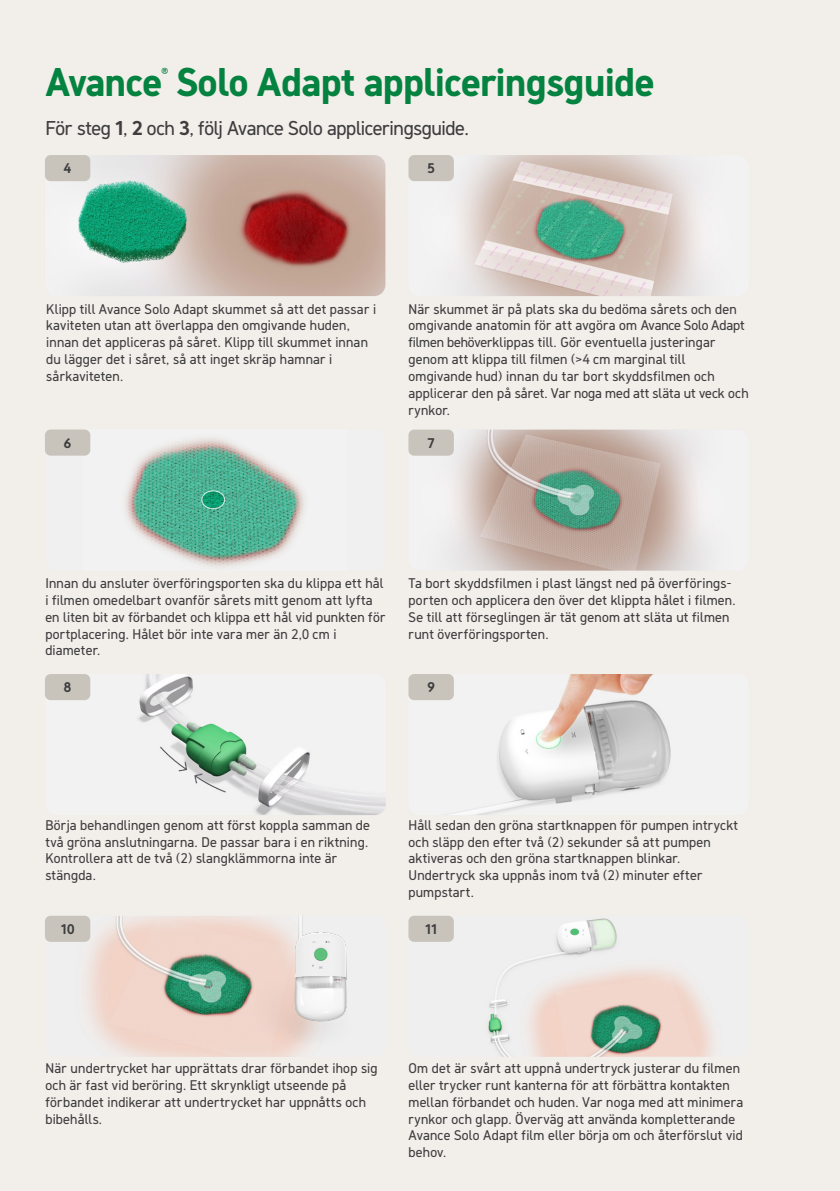
<style>
.page{position:relative;width:840px;height:1191px;background:#fff}
.page>*{position:absolute;margin:0;border:0;box-sizing:border-box;transform-origin:0 0}
.t1{font:700 40px "Molnlycke Sans";letter-spacing:-.005em;color:#048240}
.t2{font:20px "Molnlycke Sans";letter-spacing:-.015em;color:#3e3e3f}
.t3{font:14px/16.8px "Molnlycke Sans";letter-spacing:.015em;color:#3e3e3f}
.t4{font:700 14px "Molnlycke Sans";color:#3e3e3f}
.s1{font-weight:700}
</style>
<div class="page">
<div style="left:0;top:0;width:839px;height:1191px;background:#f2eeea"></div>
<img style="left:437px;top:155px;width:257px;height:141px">
<div style="left:45px;top:429px;width:340px;height:141px;background:#f0f0f1;border-radius:11px"></div>
<img style="left:84px;top:434px;width:220px;height:133px">
<img style="left:46px;top:674px;width:339px;height:141px">
<img style="left:451px;top:429px;width:250px;height:141px">
<img style="left:450px;top:674px;width:221px;height:141px">
<img style="left:88px;top:916px;width:203px;height:141px">
<img style="left:450px;top:917px;width:260px;height:139px">
<img style="left:223px;top:915px;width:124px;height:141px">
<img style="left:46px;top:155px;width:339px;height:141px">
<div style="left:45px;top:155px;width:45px;height:26px;background:#c8c4bc;border-radius:6px"></div>
<div style="left:408px;top:155px;width:45px;height:26px;background:#c8c4bc;border-radius:6px"></div>
<div style="left:408px;top:674px;width:45px;height:26px;background:#c8c4bc;border-radius:6px"></div>
<div style="left:408px;top:915px;width:45px;height:27px;background:#c8c4bc;border-radius:6px"></div>
<div style="left:408px;top:429px;width:45px;height:27px;background:#c8c4bc;border-radius:6px"></div>
<div style="left:45px;top:429px;width:45px;height:26px;background:#c8c4bc;border-radius:6px"></div>
<div style="left:45px;top:674px;width:45px;height:26px;background:#c8c4bc;border-radius:6px"></div>
<div style="left:45px;top:915px;width:45px;height:27px;background:#c8c4bc;border-radius:6px"></div>
<h1 class="t1" style="left:45px;top:58px;width:610px">Avance<sup>®</sup> Solo Adapt appliceringsguide</h1>
<h2 class="t2" style="left:45px;top:116px;width:424px">För steg <span class="s1">1</span>, <span class="s1">2</span> och <span class="s1">3</span>, följ Avance Solo appliceringsguide.</h2>
<p class="t4" style="left:64px;top:160px;width:9px">4</p>
<p class="t4" style="left:427px;top:160px;width:9px">5</p>
<p class="t3" style="left:46px;top:300px;width:331px">Klipp till Avance Solo Adapt skummet så att det passar i kaviteten utan att överlappa den omgivande huden, innan det appliceras på såret. Klipp till skummet innan du lägger det i såret, så att inget skräp hamnar i sårkaviteten.</p>
<p class="t3" style="left:408px;top:300px;width:341px">När skummet är på plats ska du bedöma sårets och den omgivande anatomin för att avgöra om Avance Solo Adapt filmen behöverklippas till. Gör eventuella justeringar genom att klippa till filmen (&gt;4 cm marginal till omgivande hud) innan du tar bort skyddsfilmen och applicerar den på såret. Var noga med att släta ut veck och rynkor.</p>
<p class="t4" style="left:64px;top:434px;width:9px">6</p>
<p class="t4" style="left:427px;top:434px;width:8px">7</p>
<p class="t3" style="left:45px;top:574px;width:341px">Innan du ansluter överföringsporten ska du klippa ett hål i filmen omedelbart ovanför sårets mitt genom att lyfta en liten bit av förbandet och klippa ett hål vid punkten för portplacering. Hålet bör inte vara mer än 2,0 cm i diameter.</p>
<p class="t4" style="left:64px;top:679px;width:9px">8</p>
<p class="t3" style="left:408px;top:574px;width:328px">Ta bort skyddsfilmen i plast längst ned på överförings&shy;porten och applicera den över det klippta hålet i filmen.<br>Se till att förseglingen är tät genom att släta ut filmen runt överföringsporten.</p>
<p class="t4" style="left:427px;top:678px;width:9px">9</p>
<p class="t3" style="left:45px;top:816px;width:326px">Börja behandlingen genom att först koppla samman de två gröna anslutningarna. De passar bara i en riktning.<br>Kontrollera att de två (2) slangklämmorna inte är stängda.</p>
<p class="t4" style="left:61px;top:920px;width:15px">10</p>
<p class="t3" style="left:408px;top:816px;width:331px">Håll sedan den gröna startknappen för pumpen intryckt och släpp den efter två (2) sekunder så att pumpen aktiveras och den gröna startknappen blinkar.<br>Undertryck ska uppnås inom två (2) minuter efter pumpstart.</p>
<p class="t4" style="left:425px;top:920px;width:14px">11</p>
<p class="t3" style="left:45px;top:1059px;width:333px">När undertrycket har upprättats drar förbandet ihop sig och är fast vid beröring. Ett skrynkligt utseende på förbandet indikerar att undertrycket har uppnåtts och bibehålls.</p>
<p class="t3" style="left:408px;top:1059px;width:336px">Om det är svårt att uppnå undertryck justerar du filmen eller trycker runt kanterna för att förbättra kontakten mellan förbandet och huden. Var noga med att minimera rynkor och glapp. Överväg att använda kompletterande Avance Solo Adapt film eller börja om och återförslut vid behov.</p>
</div>
